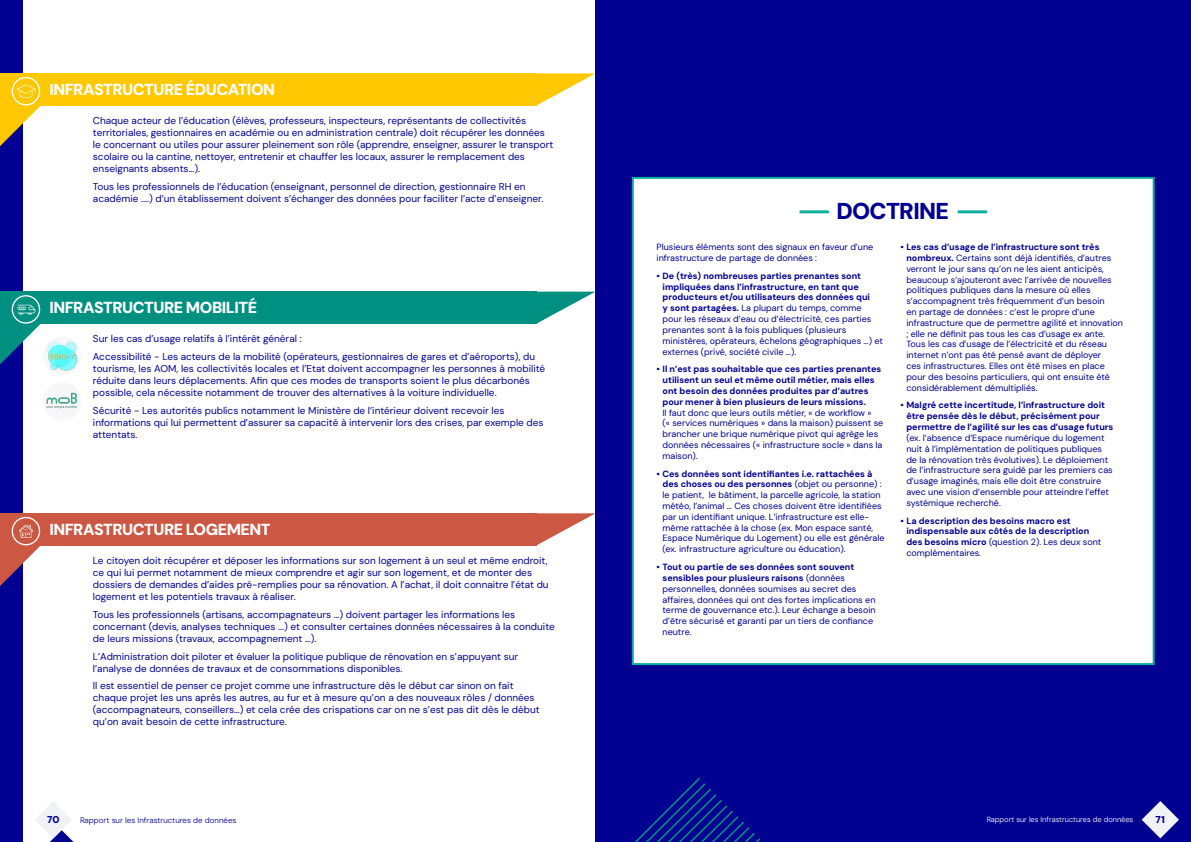
<style>
.page{position:relative;width:1191px;height:842px;background:#fff}
.page>*{position:absolute;margin:0;border:0;box-sizing:border-box;transform-origin:0 0}
.t1{font:900 23px "DM Sans 18 pt";letter-spacing:-.03em;color:#000091}
.t2{font:900 16px "DM Sans 18 pt";letter-spacing:-.03em;color:#fff}
.t3{font:10px/12px "DM Sans";color:#000091}
.t4{font:900 10px "DM Sans";color:#000091}
.t5{font:9px/10.8px "DM Sans";color:#000091}
.t6{font:700 9px/10.8px "DM Sans";color:#000091}
.t7{font:300 8px "DM Sans";color:#000091}
.t8{font:300 7.5px "DM Sans";color:#fff}
.s1{font-weight:700}
.s2{font-weight:400}
</style>
<div class="page">
<div style="left:595px;top:0;width:596px;height:842px;background:#000091"></div>
<svg style="left:635px;top:778px;width:125px;height:64px"></svg>
<div style="left:0;top:0;width:23px;height:842px;background:#000091"></div>
<div style="left:43px;top:336px;width:39px;height:39px;background:#f7f7fa;border-radius:50%"></div>
<img style="left:50px;top:341px;width:28px;height:30px">
<div style="left:43px;top:382px;width:39px;height:39px;background:#f7f7fa;border-radius:50%"></div>
<img style="left:46px;top:392px;width:31px;height:17px">
<svg style="left:0;top:324px;width:50px;height:40px"></svg>
<div style="left:0;top:292px;width:536px;height:32px;background:#009081"></div>
<svg style="left:536px;top:292px;width:59px;height:32px"></svg>
<img style="left:12px;top:296px;width:28px;height:27px;border-radius:14px">
<div style="left:12px;top:295px;width:28px;height:29px;border:1px solid #fff;border-radius:50%"></div>
<svg style="left:0;top:545px;width:50px;height:41px"></svg>
<div style="left:0;top:513px;width:536px;height:32px;background:#cc5742"></div>
<svg style="left:536px;top:513px;width:59px;height:32px"></svg>
<img style="left:12px;top:517px;width:28px;height:28px;border-radius:14px">
<div style="left:12px;top:517px;width:28px;height:28px;border:1px solid #fff;border-radius:50%"></div>
<svg style="left:0;top:105px;width:50px;height:41px"></svg>
<div style="left:0;top:73px;width:536px;height:32px;background:#ffc800"></div>
<svg style="left:536px;top:73px;width:59px;height:32px"></svg>
<img style="left:12px;top:78px;width:28px;height:27px;border-radius:14px">
<div style="left:12px;top:77px;width:28px;height:28px;border:1px solid #fff;border-radius:50%"></div>
<div style="left:633px;top:178px;width:520px;height:486px;background:#fff"></div>
<div style="left:632px;top:177px;width:522px;height:488px;border:2px solid #0eb09d"></div>
<hr style="left:799px;top:210px;width:30px;height:3px;background:#0eb09d">
<hr style="left:957px;top:210px;width:30px;height:3px;background:#0eb09d">
<svg style="left:35px;top:801px;width:39px;height:41px"></svg>
<svg style="left:1141px;top:801px;width:38px;height:38px"></svg>
<h2 class="t2" style="left:49px;top:79px;width:227px">INFRASTRUCTURE ÉDUCATION</h2>
<p class="t3" style="left:93px;top:115px;width:462px">Chaque acteur de l’éducation (élèves, professeurs, inspecteurs, représentants de collectivités territoriales, gestionnaires en académie ou en administration centrale) doit récupérer les données le concernant ou utiles pour assurer pleinement son rôle (apprendre, enseigner, assurer le transport scolaire ou la cantine, nettoyer, entretenir et chauffer les locaux, assurer le remplacement des enseignants absents…).</p>
<p class="t3" style="left:93px;top:181px;width:452px">Tous les professionnels de l’éducation (enseignant, personnel de direction, gestionnaire RH en académie ....) d’un établissement doivent s’échanger des données pour faciliter l’acte d’enseigner.</p>
<h2 class="t2" style="left:49px;top:297px;width:209px">INFRASTRUCTURE MOBILITÉ</h2>
<p class="t3" style="left:93px;top:330px;width:444px;line-height:17.7px">Sur les cas d’usage relatifs à l’intérêt général :<br>Accessibilité - Les acteurs de la mobilité (opérateurs, gestionnaires de gares et d’aéroports), du</p>
<p class="t3" style="left:93px;top:362px;width:454px">tourisme, les AOM, les collectivités locales et l’Etat doivent accompagner les personnes à mobilité réduite dans leurs déplacements. Afin que ces modes de transports soient le plus décarbonés possible, cela nécessite notamment de trouver des alternatives à la voiture individuelle.</p>
<p class="t3" style="left:93px;top:404px;width:452px">Sécurité - Les autorités publics notamment le Ministère de l’intérieur doivent recevoir les informations qui lui permettent d’assurer sa capacité à intervenir lors des crises, par exemple des attentats.</p>
<h2 class="t2" style="left:49px;top:519px;width:223px">INFRASTRUCTURE LOGEMENT</h2>
<p class="t3" style="left:93px;top:555px;width:457px">Le citoyen doit récupérer et déposer les informations sur son logement à un seul et même endroit, ce qui lui permet notamment de mieux comprendre et agir sur son logement, et de monter des dossiers de demandes d’aides pré-remplies pour sa rénovation. A l’achat, il doit connaitre l’état du logement et les potentiels travaux à réaliser.</p>
<p class="t3" style="left:93px;top:608px;width:463px">Tous les professionnels (artisans, accompagnateurs …) doivent partager les informations les concernant (devis, analyses techniques ...) et consulter certaines données nécessaires à la conduite de leurs missions (travaux, accompagnement …).</p>
<p class="t3" style="left:93px;top:650px;width:427px">L’Administration doit piloter et évaluer la politique publique de rénovation en s’appuyant sur l’analyse de données de travaux et de consommations disponibles.</p>
<p class="t3" style="left:93px;top:680px;width:448px">Il est essentiel de penser ce projet comme une infrastructure dès le début car sinon on fait chaque projet les uns après les autres, au fur et à mesure qu’on a des nouveaux rôles / données (accompagnateurs, conseillers…) et cela crée des crispations car on ne s’est pas dit dès le début qu’on avait besoin de cette infrastructure.</p>
<h1 class="t1" style="left:836px;top:196px;width:114px">DOCTRINE</h1>
<p class="t5" style="left:656px;top:242px;width:218px">Plusieurs éléments sont des signaux en faveur d’une infrastructure de partage de données :</p>
<p class="t5" style="left:662px;top:270px;width:222px;text-indent:-6px"><span class="s1">• De (très) nombreuses parties prenantes sont impliquées dans l’infrastructure, en tant que producteurs et/ou utilisateurs des données qui<br>y sont partagées.</span> La plupart du temps, comme pour les réseaux d’eau ou d’électricité, ces parties prenantes sont à la fois publiques (plusieurs ministères, opérateurs, échelons géographiques …) et externes (privé, société civile …).</p>
<p class="t6" style="left:662px;top:364px;width:220px;text-indent:-6px">• Il n’est pas souhaitable que ces parties prenantes utilisent un seul et même outil métier, mais elles ont besoin des données produites par d’autres pour mener à bien plusieurs de leurs missions.</p>
<p class="t5" style="left:662px;top:407px;width:222px">Il faut donc que leurs outils métier, « de workflow »<br>(« services numériques » dans la maison) puissent se brancher une brique numérique pivot qui agrège les données nécessaires (« infrastructure socle » dans la maison).</p>
<p class="t5" style="left:662px;top:468px;width:223px;text-indent:-6px"><span class="s1">• Ces données sont identifiantes i.e. rattachées à des choses ou des personnes</span> (objet ou personne) : le patient, le bâtiment, la parcelle agricole, la station météo, l’animal … Ces choses doivent être identifiées par un identifiant unique. L’infrastructure est elle&shy;même rattachée à la chose (ex. Mon espace santé, Espace Numérique du Logement) ou elle est générale (ex. infrastructure agriculture ou éducation).</p>
<p class="t5" style="left:662px;top:562px;width:215px;text-indent:-6px"><span class="s1">• Tout ou partie de ses données sont souvent sensibles pour plusieurs raisons</span> (données personnelles, données soumises au secret des affaires, données qui ont des fortes implications en terme de gouvernance etc.). Leur échange a besoin d’être sécurisé et garanti par un tiers de confiance neutre.</p>
<p class="t5" style="left:906px;top:242px;width:218px;text-indent:-6px"><span class="s1">• Les cas d’usage de l’infrastructure sont très nombreux.</span> Certains sont déjà identifiés, d’autres verront le jour sans qu’on ne les aient anticipés, beaucoup s’ajouteront avec l’arrivée de nouvelles politiques publiques dans la mesure où elles s’accompagnent très fréquemment d’un besoin<br>en partage de données : c’est le propre d’une infrastructure que de permettre agilité et innovation ; elle ne définit pas tous les cas d’usage ex ante.<br>Tous les cas d’usage de l’électricité et du réseau internet n’ont pas été pensé avant de déployer<br>ces infrastructures. Elles ont été mises en place pour des besoins particuliers, qui ont ensuite été considérablement démultipliés.</p>
<p class="t6" style="left:906px;top:400px;width:208px;text-indent:-6px">• Malgré cette incertitude, l’infrastructure doit être pensée dès le début, précisément pour permettre de l’agilité sur les cas d’usage futurs</p>
<p class="t5" style="left:906px;top:432px;width:208px">(ex. l’absence d’Espace numérique du logement nuit à l’implémentation de politiques publiques de la rénovation très évolutives). Le déploiement de l’infrastructure sera guidé par les premiers cas d’usage imaginés, mais elle doit être construire avec une vision d’ensemble pour atteindre l’effet systémique recherché.</p>
<p class="t6" style="left:906px;top:515px;width:197px;text-indent:-6px">• La description des besoins macro est indispensable aux côtés de la description des besoins micro <span class="s2">(question 2). Les deux sont complémentaires.</span></p>
<p class="t4" style="left:47px;top:813px;width:14px">70</p>
<p class="t7" style="left:80px;top:815px;width:158px">Rapport sur les Infrastructures de données</p>
<p class="t8" style="left:986px;top:815px;width:148px">Rapport sur les Infrastructures de données</p>
<p class="t4" style="left:1155px;top:813px;width:11px">71</p>
</div>
